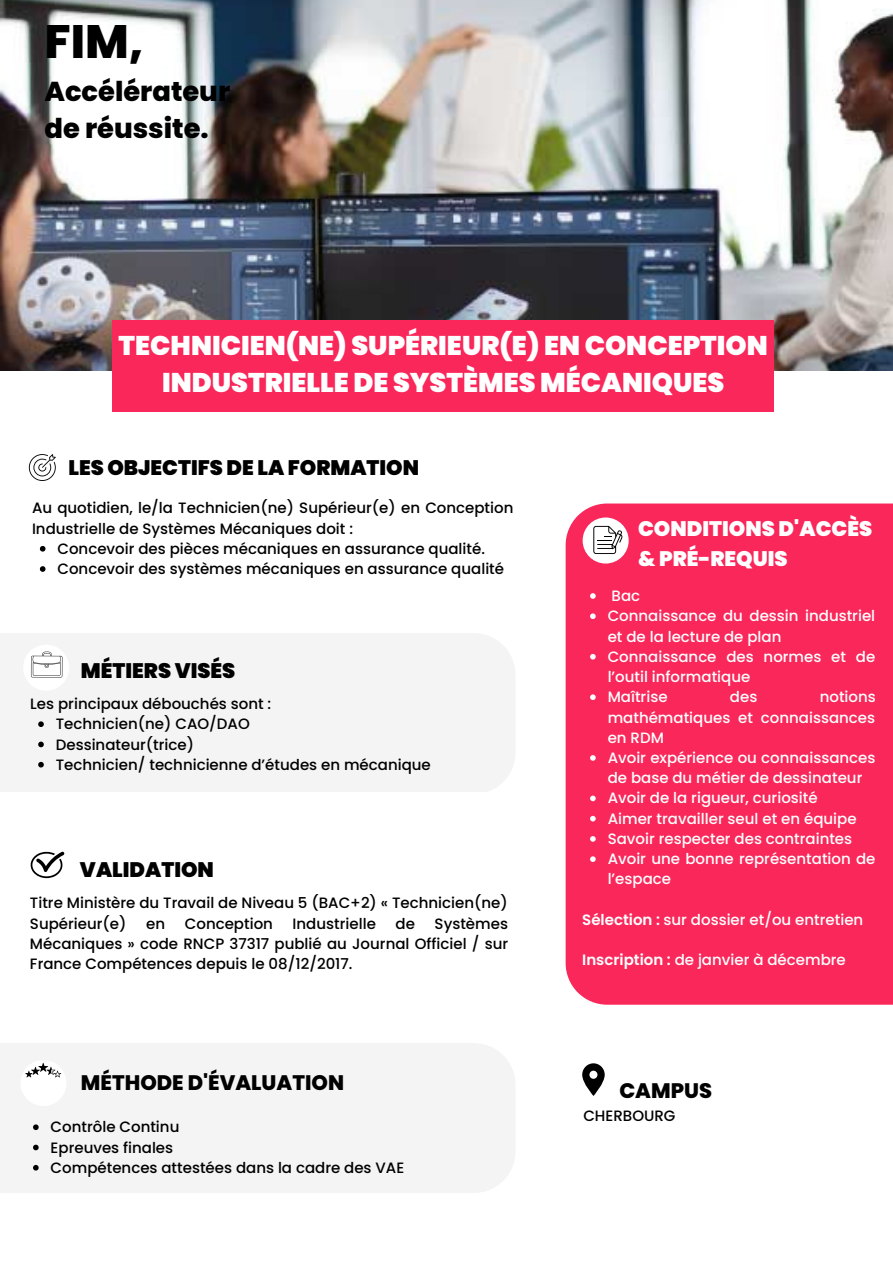
<style>
.page{position:relative;width:893px;height:1264px;background:#fff}
.page>*{position:absolute;margin:0;border:0;box-sizing:border-box;transform-origin:0 0}
.t1{font:800 46.8px "Poppins";color:#000}
.t2{font:800 27.3px/37px "Poppins";color:#000}
.t3{font:900 27px/37px "Poppins";color:#fff;text-align:center}
.t4{font:900 21px "Poppins";color:#000}
.t5{font:900 21px/29.2px "Poppins";color:#fff}
.t6{font:800 21px "Poppins";color:#000}
.t7{font:500 15px/20.2px "Poppins";color:#000}
.t8{font:500 15px/20.2px "Poppins";color:#fff}
.s1{font-weight:600}
</style>
<div class="page">
<img style="left:0;top:0;width:892px;height:371px">
<div style="left:113px;top:320px;width:660px;height:92px;background:#fa275a"></div>
<div style="left:565px;top:503px;width:327px;height:501px;background:#fa275a"></div>
<div style="left:582px;top:517px;width:46px;height:46px;background:#fff;border-radius:50%"></div>
<svg style="left:593px;top:526px;width:29px;height:28px"></svg>
<div style="left:0;top:634px;width:515px;height:158px;background:#f5f4f4"></div>
<svg style="left:29px;top:454px;width:27px;height:27px"></svg>
<div style="left:23px;top:644px;width:46px;height:46px;background:#fff;border-radius:50%"></div>
<svg style="left:31px;top:651px;width:31px;height:26px"></svg>
<svg style="left:30px;top:851px;width:34px;height:27px"></svg>
<svg style="left:582px;top:1063px;width:22px;height:32px"></svg>
<div style="left:0;top:1043px;width:515px;height:149px;background:#f5f4f4"></div>
<div style="left:20px;top:1059px;width:46px;height:46px;background:#fff;border-radius:50%"></div>
<svg style="left:25px;top:1062px;width:36px;height:15px"></svg>
<svg style="left:38px;top:721px;width:6px;height:6px"></svg>
<svg style="left:38px;top:741px;width:6px;height:6px"></svg>
<svg style="left:38px;top:762px;width:6px;height:5px"></svg>
<svg style="left:590px;top:593px;width:5px;height:6px"></svg>
<svg style="left:590px;top:613px;width:5px;height:6px"></svg>
<svg style="left:590px;top:654px;width:5px;height:5px"></svg>
<svg style="left:590px;top:694px;width:5px;height:6px"></svg>
<svg style="left:590px;top:755px;width:5px;height:5px"></svg>
<svg style="left:590px;top:795px;width:5px;height:6px"></svg>
<svg style="left:590px;top:815px;width:5px;height:6px"></svg>
<svg style="left:590px;top:836px;width:5px;height:5px"></svg>
<svg style="left:590px;top:856px;width:5px;height:6px"></svg>
<svg style="left:40px;top:546px;width:5px;height:5px"></svg>
<svg style="left:40px;top:566px;width:5px;height:6px"></svg>
<svg style="left:33px;top:1124px;width:6px;height:6px"></svg>
<svg style="left:33px;top:1144px;width:6px;height:6px"></svg>
<svg style="left:33px;top:1164px;width:6px;height:6px"></svg>
<h1 class="t1" style="left:44px;top:8px;width:101px">FIM,</h1>
<h2 class="t2" style="left:44px;top:73px;width:187px">Accélérateur de réussite.</h2>
<h3 class="t3" style="left:119px;top:327px;width:650px">TECHNICIEN(NE) SUPÉRIEUR(E) EN CONCEPTION<br>INDUSTRIELLE DE SYSTÈMES MÉCANIQUES</h3>
<h3 class="t4" style="left:68px;top:453px;width:352px">LES OBJECTIFS DE LA FORMATION</h3>
<p class="t7" style="left:32px;top:498px;width:483px">Au quotidien, le/la Technicien(ne) Supérieur(e) en Conception<br>Industrielle de Systèmes Mécaniques doit :</p>
<p class="t7" style="left:57px;top:538px;width:448px">Concevoir des pièces mécaniques en assurance qualité.<br>Concevoir des systèmes mécaniques en assurance qualité</p>
<h3 class="t4" style="left:81px;top:656px;width:156px">MÉTIERS VISÉS</h3>
<p class="t7" style="left:30px;top:693px;width:242px">Les principaux débouchés sont :</p>
<p class="t7" style="left:56px;top:714px;width:376px">Technicien(ne) CAO/DAO<br>Dessinateur(trice)<br>Technicien/ technicienne d’études en mécanique</p>
<h3 class="t4" style="left:80px;top:855px;width:135px">VALIDATION</h3>
<p class="t7" style="left:30px;top:893px;width:479px">Titre Ministère du Travail de Niveau 5 (BAC+2) « Technicien(ne)<br>Supérieur(e)</p>
<p class="t7" style="left:30px;top:913px;width:480px;text-align:justify;text-indent:404px">Systèmes Mécaniques » code RNCP 37317 publié au Journal Officiel / sur France Compétences depuis le 08/12/2017.</p>
<p class="t7" style="left:146px;top:913px;width:20px">en</p>
<p class="t7" style="left:185px;top:913px;width:90px">Conception</p>
<p class="t7" style="left:292px;top:913px;width:85px">Industrielle</p>
<p class="t7" style="left:395px;top:913px;width:21px">de</p>
<h3 class="t6" style="left:81px;top:1067px;width:264px">MÉTHODE D'ÉVALUATION</h3>
<p class="t7" style="left:51px;top:1116px;width:355px">Contrôle Continu<br>Epreuves finales<br>Compétences attestées dans la cadre des VAE</p>
<h3 class="t5" style="left:638px;top:514px;width:235px">CONDITIONS D'ACCÈS &amp; PRÉ-REQUIS</h3>
<p class="t8" style="left:607px;top:585px;width:269px">Bac<br>Connaissance du dessin industriel et de la lecture de plan<br>Connaissance des normes et de l’outil informatique<br>Maîtrise</p>
<p class="t8" style="left:607px;top:687px;width:270px;text-indent:212px">notions mathématiques et connaissances en RDM<br>Avoir expérience ou connaissances de base du métier de dessinateur<br>Avoir de la rigueur, curiosité<br>Aimer travailler seul et en équipe<br>Savoir respecter des contraintes<br>Avoir une bonne représentation de l’espace</p>
<p class="t8" style="left:582px;top:909px;width:282px"><span class="s1">Sélection :</span> sur dossier et/ou entretien</p>
<p class="t8" style="left:582px;top:950px;width:265px"><span class="s1">Inscription :</span> de janvier à décembre</p>
<p class="t8" style="left:730px;top:687px;width:29px">des</p>
<h3 class="t6" style="left:619px;top:1075px;width:94px">CAMPUS</h3>
<p class="t7" style="left:583px;top:1105px;width:94px">CHERBOURG</p>
</div>
